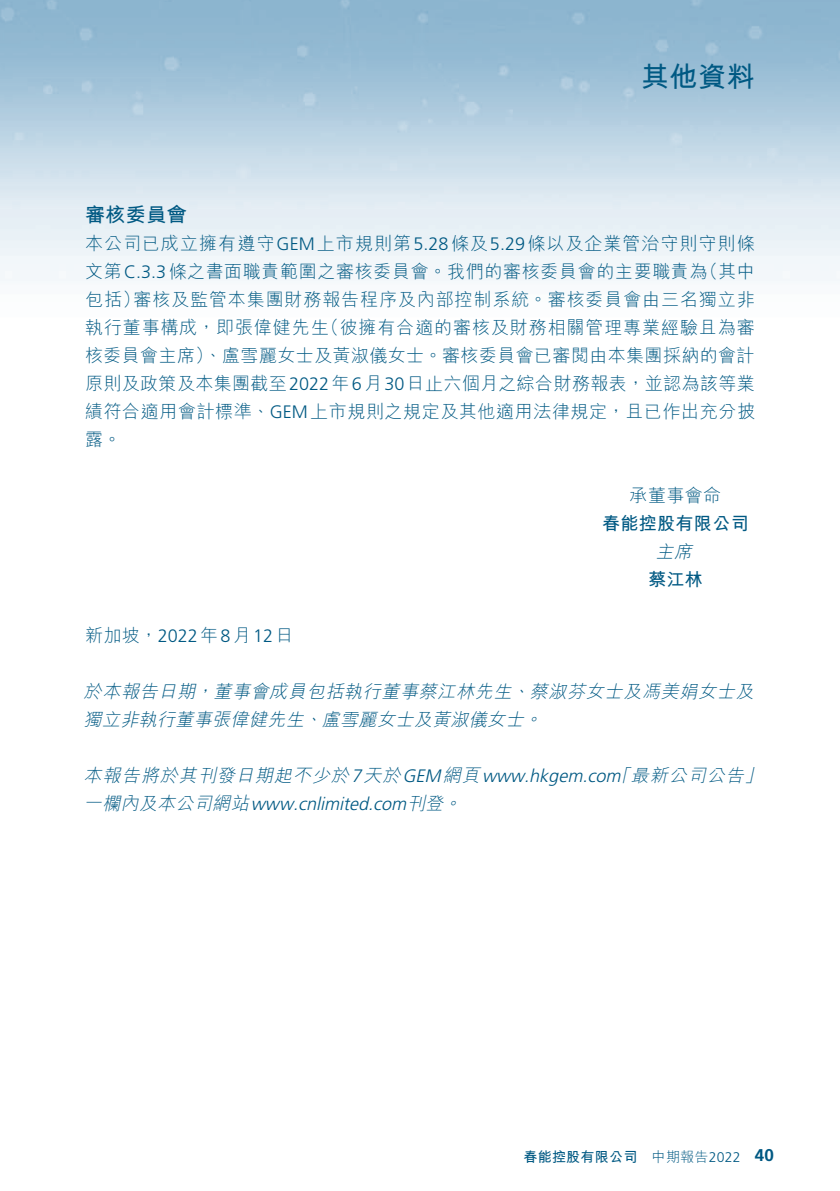
<style>
.page{position:relative;width:840px;height:1191px;background:#fff}
.page>*{position:absolute;margin:0;border:0;box-sizing:border-box;transform-origin:0 0}
.t1{font:700 28px "M Hei HK";color:#005983}
._01_H1{font:700 20px "M Hei HK";letter-spacing:.02em;color:#005983}
._00_txt{font:300 18px/28px "M Hei HK";letter-spacing:.035em;color:#005983}
._00_txt-2{font:italic 300 18px "M Hei HK";color:#005983}
._00_txt-3{font:300 18px/28px "M Hei HK";letter-spacing:.055em;color:#005983;text-align:right}
._00_txt-4{font:italic 300 18px "Frutiger LT Std";color:#005983}
._00_txt-5{font:700 18px "M Hei HK";letter-spacing:.02em;color:#005983}
.t2{font:700 17px "Frutiger LT Std";color:#005983}
.t3{font:300 14px "M Hei HK";color:#005983}
.t4{font:700 14px "M Hei HK";letter-spacing:.015em;color:#005983}
.s1{font-family:"Frutiger LT Std"}
.s2{font-family:"M Hei HK"}
</style>
<div class="page">
<h1 class="t1" style="left:640px;top:56px;width:115px">其他資料</h1>
<p class="_01_H1" style="left:85px;top:200px;width:103px">審核委員會</p>
<p class="_00_txt-3" style="left:85px;top:229px;width:671px">本公司已成立擁有遵守<span class="s1">GEM</span>上市規則第<span class="s1">5.28</span>條及<span class="s1">5.29</span>條以及企業管治守則守則條（其中</p>
<p class="_00_txt" style="left:133px;top:257px;width:622px;text-indent:-48px">文第<span class="s1">C.3.3</span>條之書面職責範圍之審核委員會。我們的審核委員會的主要職責為<br>審核及監管本集團財務報告程序及內部控制系統。審核委員會由三名獨立非</p>
<p class="_00_txt" style="left:85px;top:285px;width:57px">包括）</p>
<p class="_00_txt" style="left:321px;top:313px;width:435px">（彼擁有合適的審核及財務相關管理專業經驗且為審</p>
<p class="_00_txt" style="left:85px;top:313px;width:671px">執行董事構成，即張偉健先生<br>核委員會主席）、盧雪麗女士及黃淑儀女士。審核委員會已審閱由本集團採納的會計原則及政策及本集團截至<span class="s1">2022</span>年<span class="s1">6</span>月<span class="s1">30</span>日止六個月之綜合財務報表，並認為該等業績符合適用會計標準、<span class="s1">GEM</span>上市規則之規定及其他適用法律規定，且已作出充分披露。</p>
<p class="_00_txt" style="left:629px;top:481px;width:93px">承董事會命</p>
<p class="_00_txt-5" style="left:601px;top:510px;width:148px">春能控股有限公司</p>
<p class="_00_txt-2" style="left:655px;top:542px;width:42px">主席</p>
<p class="_00_txt-5" style="left:647px;top:566px;width:56px">蔡江林</p>
<p class="_00_txt" style="left:85px;top:621px;width:210px">新加坡，<span class="s1">2022</span>年<span class="s1">8</span>月<span class="s1">12</span>日</p>
<p class="_00_txt-2" style="left:529px;top:682px;width:229px">蔡淑芬女士及馮美娟女士及</p>
<p class="_00_txt-2" style="left:213px;top:682px;width:303px">董事會成員包括執行董事蔡江林先生</p>
<p class="_00_txt-2" style="left:84px;top:682px;width:117px">於本報告日期</p>
<p class="_00_txt-2" style="left:195px;top:682px;width:23px">，</p>
<p class="_00_txt-2" style="left:511px;top:682px;width:23px">、</p>
<p class="_00_txt-2" style="left:322px;top:710px;width:207px">盧雪麗女士及黃淑儀女士</p>
<p class="_00_txt-2" style="left:84px;top:710px;width:225px">獨立非執行董事張偉健先生</p>
<p class="_00_txt-2" style="left:523px;top:710px;width:23px">。</p>
<p class="_00_txt-2" style="left:304px;top:710px;width:23px">、</p>
<p class="_00_txt-2" style="left:84px;top:766px;width:665px">本報告將於其刊發日期起不少於<span class="s1">7</span>天於<span class="s1">GEM</span>網頁<span class="s1">www hkgem com</span> 最新公司公告</p>
<p class="_00_txt-2" style="left:611px;top:766px;width:23px">「</p>
<p class="_00_txt-2" style="left:744px;top:766px;width:23px">「</p>
<p class="_00_txt-4" style="left:524px;top:766px;width:11px">.</p>
<p class="_00_txt-4" style="left:582px;top:766px;width:11px">.</p>
<p class="_00_txt-4" style="left:84px;top:794px;width:365px"><span class="s2">一欄內及本公司網站</span>www cnlimited com<span class="s2">刊登</span></p>
<p class="_00_txt-4" style="left:368px;top:794px;width:11px">.</p>
<p class="_00_txt-2" style="left:443px;top:794px;width:23px">。</p>
<p class="_00_txt-4" style="left:293px;top:794px;width:11px">.</p>
<p class="t4" style="left:523px;top:1146px;width:115px">春能控股有限公司</p>
<p class="t3" style="left:651px;top:1149px;width:90px">中期報告<span class="s1">2022</span></p>
<p class="t2" style="left:754px;top:1145px;width:20px">40</p>
</div>
